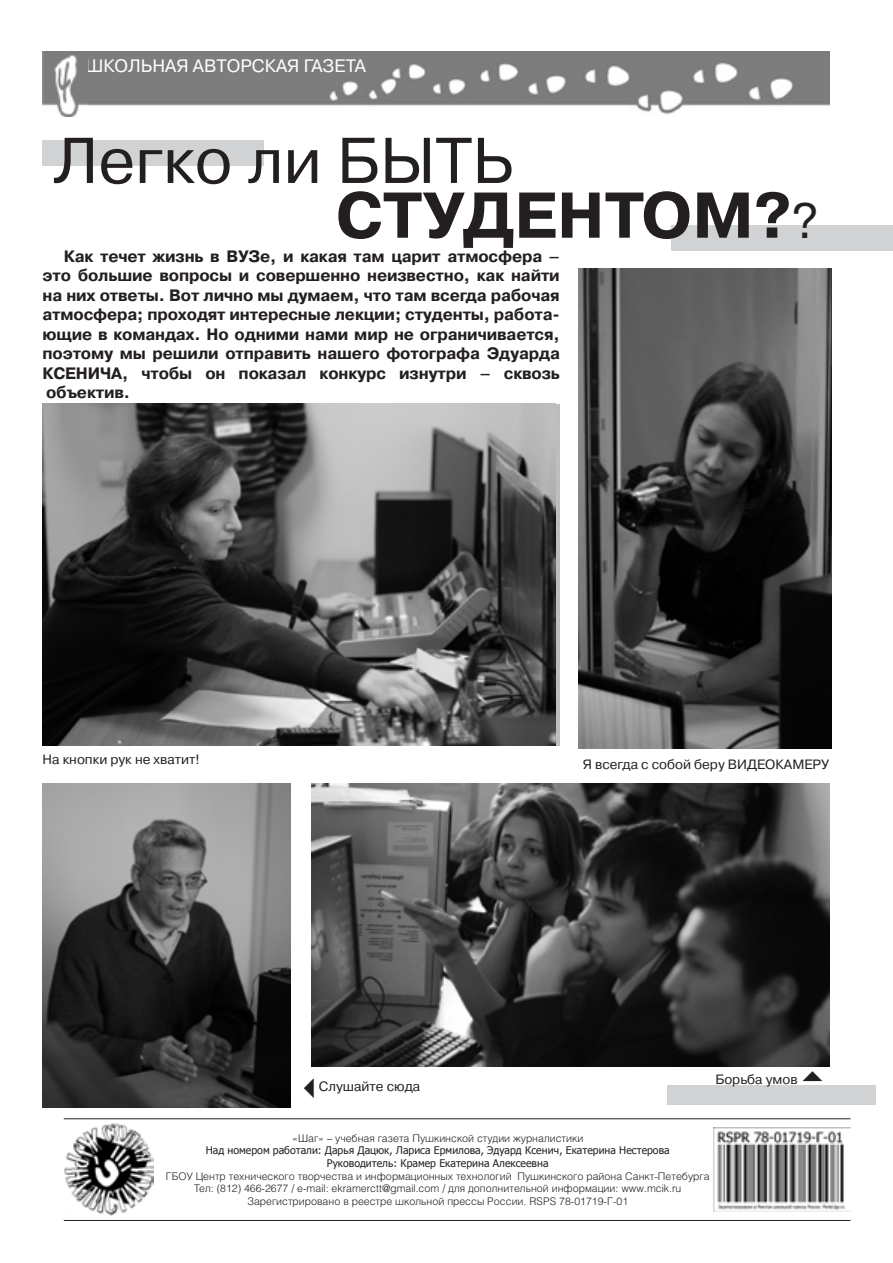
<style>
.page{position:relative;width:893px;height:1263px;background:#fff}
.page>*{position:absolute;margin:0;border:0;box-sizing:border-box;transform-origin:0 0}
.Заголовки_текстов_Bo{font:64.5px "Pragmatica C";color:#231f20}
.Заголовки_текстов_Bo-2{font:700 64.5px "Pragmatica C";color:#231f20}
.Заголовки_текстов_Re{font:18px "Pragmatica C";color:#fff}
.лид{font:700 16.5px/19.5px "Pragmatica C";letter-spacing:-.01em;color:#231f20;text-align:justify}
.подпись_к_фото{font:13.5px "Pragmatica C";color:#231f20}
.t1{font:300 10.5px "Helios";color:#231f20}
.анонс3{font:10.5px "Tahoma";color:#231f20}
.s1{font-weight:400;font-size:49.5px}
</style>
<div class="page">
<hr style="left:64px;top:1220px;width:786px;height:1px;background:#231f20">
<hr style="left:64px;top:1118px;width:786px;height:1px;background:#231f20">
<img style="left:88px;top:51px;width:741px;height:64px">
<img style="left:64px;top:1123px;width:90px;height:93px">
<img style="left:714px;top:1127px;width:136px;height:84px">
<div style="left:672px;top:225px;width:221px;height:26px;background:#d1d2d4"></div>
<div style="left:43px;top:140px;width:221px;height:26px;background:#d1d2d4"></div>
<img style="left:43px;top:51px;width:45px;height:65px">
<div style="left:668px;top:1085px;width:208px;height:20px;background:#d1d2d4"></div>
<img style="left:578px;top:268px;width:254px;height:481px">
<img style="left:43px;top:784px;width:248px;height:323px">
<img style="left:43px;top:404px;width:512px;height:342px">
<img style="left:312px;top:784px;width:517px;height:282px">
<p class="Заголовки_текстов_Re" style="left:85px;top:55px;width:282px">ШКОЛЬНАЯ АВТОРСКАЯ ГАЗЕТА</p>
<p class="Заголовки_текстов_Bo" style="left:53px;top:125px;width:462px">Легко ли БЫТЬ</p>
<p class="Заголовки_текстов_Bo-2" style="left:336px;top:181px;width:484px">СТУДЕНТОМ?<span class="s1">?</span></p>
<p class="лид" style="left:43px;top:246px;width:519px;text-indent:21px">Как течет жизнь в ВУЗе, и какая там царит атмосфера – это большие вопросы и совершенно неизвестно, как найти на них ответы. Вот лично мы думаем, что там всегда рабочая атмосфера; проходят интересные лекции; студенты, работа&shy;ющие в командах. Но одними нами мир не ограничивается, поэтому мы решили отправить нашего фотографа Эдуарда КСЕНИЧА, чтобы он показал конкурс изнутри – сквозь объектив.</p>
<p class="подпись_к_фото" style="left:43px;top:752px;width:159px">На кнопки рук не хватит!</p>
<p class="подпись_к_фото" style="left:583px;top:757px;width:248px">Я всегда с собой беру ВИДЕОКАМЕРУ</p>
<p class="подпись_к_фото" style="left:319px;top:1079px;width:103px">Слушайте сюда</p>
<p class="подпись_к_фото" style="left:715px;top:1071px;width:84px">Борьба умов</p>
<p class="t1" style="left:292px;top:1132px;width:293px">«Шаг» – учебная газета Пушкинской студии журналистики</p>
<p class="анонс3" style="left:206px;top:1143px;width:465px">Над номером работали: Дарья Дацюк, Лариса Ермилова, Эдуард Ксенич, Екатерина Нестерова</p>
<p class="анонс3" style="left:327px;top:1156px;width:223px">Руководитель: Крамер Екатерина Алексеевна</p>
<p class="t1" style="left:166px;top:1170px;width:545px">ГБОУ Центр технического творчества и информационных технологий Пушкинского района Санкт-Петебурга</p>
<p class="t1" style="left:194px;top:1182px;width:489px">Тел: (812) 466-2677 / e-mail: ekramerctt@gmail.com / для дополнительной информации: www.mcik.ru</p>
<p class="t1" style="left:247px;top:1195px;width:382px">Зарегистрировано в реестре школьной прессы России. RSPS 78-01719-Г-01</p>
</div>
